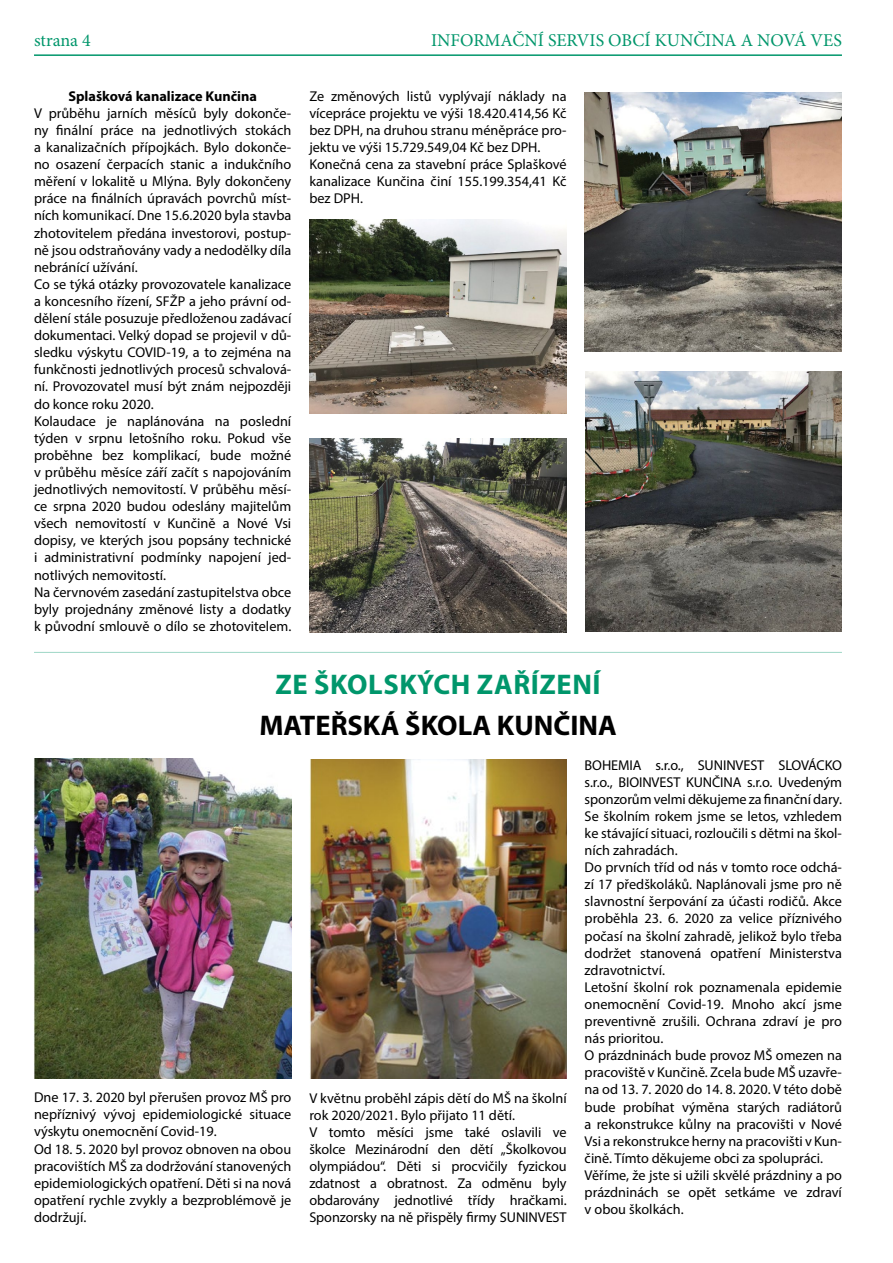
<style>
.page{position:relative;width:893px;height:1263px;background:#fff}
.page>*{position:absolute;margin:0;border:0;box-sizing:border-box;transform-origin:0 0}
.t1{font:700 28.5px "Myriad Pro";color:#000}
.t2{font:700 28.5px "Myriad Pro";letter-spacing:.02em;color:#00966b}
.t3{font:18px "Minion Pro";color:#00966b}
.t4{font:14.25px/17.1px "Myriad Pro";color:#000}
.t5{font:700 14.25px "Myriad Pro";color:#000}
</style>
<div class="page">
<hr style="left:34px;top:54px;width:808px;height:2px;background:#00966b">
<img style="left:309px;top:220px;width:258px;height:193px">
<img style="left:585px;top:92px;width:257px;height:259px">
<img style="left:310px;top:439px;width:257px;height:193px">
<img style="left:585px;top:372px;width:257px;height:259px">
<hr style="left:34px;top:652px;width:808px;height:1px;background:#00966b">
<img style="left:34px;top:759px;width:257px;height:319px">
<img style="left:310px;top:760px;width:257px;height:318px">
<p class="t3" style="left:34px;top:29px;width:58px">strana 4</p>
<p class="t3" style="left:431px;top:29px;width:412px">INFORMAČNÍ SERVIS OBCÍ KUNČINA A NOVÁ VES</p>
<p class="t5" style="left:68px;top:87px;width:190px">Splašková kanalizace Kunčina</p>
<p class="t4" style="left:34px;top:104px;width:259px">V průběhu jarních měsíců byly dokonče&shy;ny finální práce na jednotlivých stokách a kanalizačních přípojkách. Bylo dokonče&shy;no osazení čerpacích stanic a indukčního měření v lokalitě u Mlýna. Byly dokončeny práce na finálních úpravách povrchů míst&shy;ních komunikací. Dne 15.6.2020 byla stavba zhotovitelem předána investorovi, postup&shy;ně jsou odstraňovány vady a nedodělky díla nebránící užívání.<br>Co se týká otázky provozovatele kanalizace a koncesního řízení, SFŽP a jeho právní od&shy;dělení stále posuzuje předloženou zadávací dokumentaci. Velký dopad se projevil v dů&shy;sledku výskytu COVID-19, a to zejména na funkčnosti jednotlivých procesů schvalová&shy;ní. Provozovatel musí být znám nejpozději do konce roku 2020.<br>Kolaudace je naplánována na poslední týden v srpnu letošního roku. Pokud vše proběhne bez komplikací, bude možné v průběhu měsíce září začít s napojováním jednotlivých nemovitostí. V průběhu měsí&shy;ce srpna 2020 budou odeslány majitelům všech nemovitostí v Kunčině a Nové Vsi dopisy, ve kterých jsou popsány technické i administrativní podmínky napojení jed&shy;notlivých nemovitostí.<br>Na červnovém zasedání zastupitelstva obce byly projednány změnové listy a dodatky k původní smlouvě o dílo se zhotovitelem.</p>
<p class="t4" style="left:309px;top:87px;width:259px">Ze změnových listů vyplývají náklady na vícepráce projektu ve výši 18.420.414,56 Kč bez DPH, na druhou stranu méněpráce pro&shy;jektu ve výši 15.729.549,04 Kč bez DPH.<br>Konečná cena za stavební práce Splaškové kanalizace Kunčina činí 155.199.354,41 Kč bez DPH.</p>
<h1 class="t2" style="left:276px;top:666px;width:327px">ZE ŠKOLSKÝCH ZAŘÍZENÍ</h1>
<h1 class="t1" style="left:259px;top:707px;width:359px">MATEŘSKÁ ŠKOLA KUNČINA</h1>
<p class="t4" style="left:34px;top:1089px;width:259px">Dne 17. 3. 2020 byl přerušen provoz MŠ pro nepříznivý vývoj epidemiologické situace výskytu onemocnění Covid-19.<br>Od 18. 5. 2020 byl provoz obnoven na obou pracovištích MŠ za dodržování stanovených epidemiologických opatření. Děti si na nová opatření rychle zvykly a bezproblémově je dodržují.</p>
<p class="t4" style="left:309px;top:1089px;width:259px">V květnu proběhl zápis dětí do MŠ na školní rok 2020/2021. Bylo přijato 11 dětí.<br>V tomto měsíci jsme také oslavili ve školce Mezinárodní den dětí „Školkovou olympiádou“. Děti si procvičily fyzickou zdatnost a obratnost. Za odměnu byly obdarovány jednotlivé třídy hračkami.<br>Sponzorsky na ně přispěly firmy SUNINVEST</p>
<p class="t4" style="left:585px;top:756px;width:259px">BOHEMIA s.r.o., SUNINVEST SLOVÁCKO s.r.o., BIOINVEST KUNČINA s.r.o. Uvedeným sponzorům velmi děkujeme za finanční dary.<br>Se školním rokem jsme se letos, vzhledem ke stávající situaci, rozloučili s dětmi na škol&shy;ních zahradách.<br>Do prvních tříd od nás v tomto roce odchá&shy;zí 17 předškoláků. Naplánovali jsme pro ně slavnostní šerpování za účasti rodičů. Akce proběhla 23. 6. 2020 za velice příznivého počasí na školní zahradě, jelikož bylo třeba dodržet stanovená opatření Ministerstva zdravotnictví.<br>Letošní školní rok poznamenala epidemie onemocnění Covid-19. Mnoho akcí jsme preventivně zrušili. Ochrana zdraví je pro nás prioritou.<br>O prázdninách bude provoz MŠ omezen na pracoviště v Kunčině. Zcela bude MŠ uzavře&shy;na od 13. 7. 2020 do 14. 8. 2020. V této době bude probíhat výměna starých radiátorů a rekonstrukce kůlny na pracovišti v Nové Vsi a rekonstrukce herny na pracovišti v Kun&shy;čině. Tímto děkujeme obci za spolupráci.<br>Věříme, že jste si užili skvělé prázdniny a po prázdninách se opět setkáme ve zdraví v obou školkách.</p>
</div>
